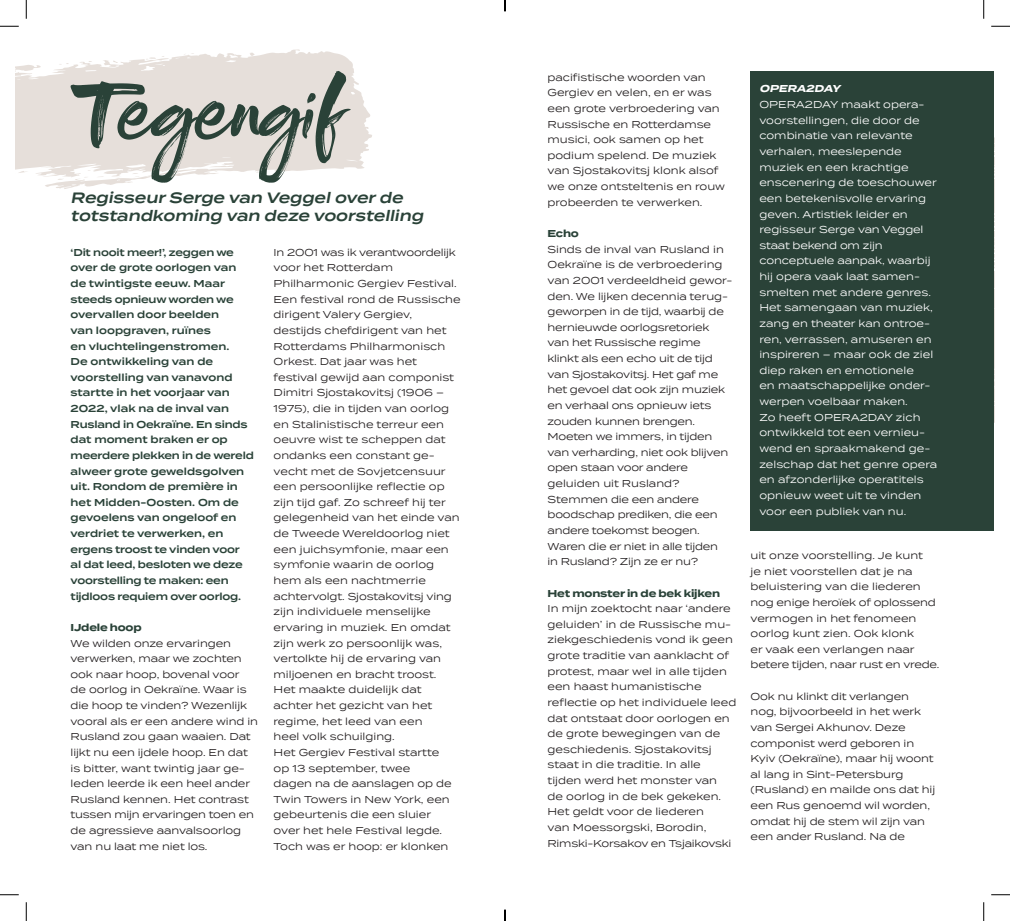
<style>
.page{position:relative;width:1010px;height:921px;background:#fff}
.page>*{position:absolute;margin:0;border:0;box-sizing:border-box;transform-origin:0 0}
.t1{font:67.5px "Rocked ALT";color:#2a4238}
.t2{font:italic 600 15px/18.8px "Termina";color:#2a4238}
.t3{font:10px/15.6px "Termina";letter-spacing:-.01em;color:#231f20}
.t4{font:10px/15.6px "Termina";color:#fff}
.t5{font:600 10px/15.6px "Termina";letter-spacing:-.01em;color:#2a4238}
.t6{font:700 10px "Termina";letter-spacing:-.02em;color:#2a4238}
.t7{font:italic 700 10px "Termina";color:#fff}
</style>
<div class="page">
<svg style="left:16px;top:49px;width:356px;height:140px;fill:#e6dfda"></svg>
<div style="left:750px;top:71px;width:244px;height:459px;background:#2a4238"></div>
<svg style="left:0;top:25px;width:19px;height:2px"></svg>
<svg style="left:991px;top:25px;width:18px;height:2px"></svg>
<svg style="left:0;top:894px;width:19px;height:1px"></svg>
<svg style="left:991px;top:894px;width:18px;height:1px"></svg>
<svg style="left:25px;top:0;width:2px;height:19px"></svg>
<svg style="left:25px;top:902px;width:2px;height:19px"></svg>
<svg style="left:983px;top:0;width:1px;height:19px"></svg>
<svg style="left:983px;top:902px;width:1px;height:19px"></svg>
<svg style="left:504px;top:909px;width:1px;height:12px"></svg>
<p class="t1" style="left:71px;top:75px;width:278px">Tegengif</p>
<p class="t2" style="left:71px;top:188px;width:358px">RegisseurSerge van Veggeloverde totstandkoming van deze voorstelling</p>
<p class="t5" style="left:71px;top:244px;width:185px">‘Dit nooit meer!’, zeggen we over de grote oorlogen van de twintigste eeuw. Maar steeds opnieuw worden we overvallen door beelden<br>van loopgraven, ruïnes<br>en vluchtelingenstromen.<br>De ontwikkeling van de voorstelling van vanavond startte in het voorjaar van<br>2022, vlak na de inval van<br>Rusland in Oekraïne. En sinds dat moment braken er op meerdere plekken in de wereld alweer grote geweldsgolven uit. Rondom de première in het Midden-Oosten. Om de gevoelens van ongeloof en verdriet te verwerken, en ergens troost te vinden voor<br>al dat leed, besloten we deze voorstelling te maken: een tijdloos requiem over oorlog.</p>
<p class="t6" style="left:71px;top:620px;width:73px">IJdele hoop</p>
<p class="t3" style="left:71px;top:635px;width:189px">We wilden onze ervaringen verwerken, maar we zochten ook naar hoop, bovenal voor<br>de oorlog in Oekraïne. Waar is die hoop te vinden? Wezenlijk vooral als er een andere wind in<br>Rusland zou gaan waaien. Dat lijkt nu een ijdele hoop. En dat is bitter, want twintig jaar ge&shy;leden leerde ik een heel ander<br>Rusland kennen. Het contrast tussen mijn ervaringen toen en de agressieve aanvalsoorlog van nu laat me niet los.</p>
<p class="t3" style="left:273px;top:244px;width:188px">In 2001 was ik verantwoordelijk voor het Rotterdam<br>Philharmonic Gergiev Festival.<br>Een festival rond de Russische dirigent Valery Gergiev,</p>
<p class="t3" style="left:273px;top:322px;width:187px">destijds chefdirigent van het<br>Rotterdams Philharmonisch<br>Orkest. Dat jaar was het festival gewijd aan componist<br>Dimitri Sjostakovitsj (1906 –<br>1975), die in tijden van oorlog en Stalinistische terreur een oeuvre wist te scheppen dat ondanks een constant ge&shy;vecht met de Sovjetcensuur een persoonlijke reflectie op zijn tijd gaf. Zo schreef hij ter gelegenheid van het einde van de Tweede Wereldoorlog niet een juichsymfonie, maar een symfonie waarin de oorlog hem als een nachtmerrie achtervolgt. Sjostakovitsj ving zijn individuele menselijke ervaring in muziek. En omdat zijn werk zo persoonlijk was, vertolkte hij de ervaring van miljoenen en bracht troost.<br>Het maakte duidelijk dat achter het gezicht van het regime, het leed van een<br>heel volk schuilging.<br>Het Gergiev Festival startte<br>op 13 september, twee<br>dagen na de aanslagen op de<br>Twin Towers in New York, een gebeurtenis die een sluier over het hele Festival legde.<br>Toch was er hoop: er klonken</p>
<p class="t3" style="left:547px;top:69px;width:179px">pacifistische woorden van<br>Gergiev en velen, en er was een grote verbroedering van<br>Russische en Rotterdamse musici, ook samen op het podium spelend. De muziek van Sjostakovitsj klonk alsof we onze ontsteltenis en rouw probeerden te verwerken.</p>
<p class="t6" style="left:547px;top:226px;width:33px">Echo</p>
<p class="t3" style="left:547px;top:241px;width:186px">Sinds de inval van Rusland in<br>Oekraïne is de verbroedering van 2001 verdeeldheid gewor&shy;den. We lijken decennia terug&shy;geworpen in de tijd, waarbij de hernieuwde oorlogsretoriek van het Russische regime klinkt als een echo uit de tijd van Sjostakovitsj. Het gaf me het gevoel dat ook zijn muziek en verhaal ons opnieuw iets zouden kunnen brengen.<br>Moeten we immers, in tijden van verharding, niet ook blijven open staan voor andere geluiden uit Rusland?<br>Stemmen die een andere boodschap prediken, die een andere toekomst beogen.<br>Waren die er niet in alle tijden<br>in Rusland? Zijn ze er nu?</p>
<p class="t6" style="left:547px;top:585px;width:174px">Het monster in de bek kijken</p>
<p class="t3" style="left:547px;top:600px;width:187px">In mijn zoektocht naar ‘andere geluiden’ in de Russische mu&shy;ziekgeschiedenis vond ik geen grote traditie van aanklacht of protest, maar wel in alle tijden een haast humanistische</p>
<p class="t3" style="left:547px;top:694px;width:190px">reflectie op het individuele leed dat ontstaat door oorlogen en de grote bewegingen van de geschiedenis. Sjostakovitsj staat in die traditie. In alle tijden werd het monster van<br>de oorlog in de bek gekeken.<br>Het geldt voor de liederen<br>van Moessorgski, Borodin,<br>Rimski-Korsakov en Tsjaikovski</p>
<p class="t7" style="left:759px;top:81px;width:85px">OPERA2DAY</p>
<p class="t4" style="left:759px;top:96px;width:166px">OPERA2DAY maakt opera&shy;voorstellingen, die door de combinatie van relevante</p>
<p class="t4" style="left:759px;top:143px;width:179px">verhalen, meeslepende muziek en een krachtige enscenering de toeschouwer een betekenisvolle ervaring geven. Artistiek leider en regisseur Serge van Veggel staat bekend om zijn conceptuele aanpak, waarbij hij opera vaak laat samen&shy;smelten met andere genres.<br>Het samengaan van muziek, zang en theater kan ontroe&shy;ren, verrassen, amuseren en inspireren – maar ook de ziel diep raken en emotionele<br>en maatschappelijke onder&shy;werpen voelbaar maken.<br>Zo heeft OPERA2DAY zich ontwikkeld tot een vernieu&shy;wend en spraakmakend ge&shy;zelschap dat het genre opera en afzonderlijke operatitels opnieuw weet uit te vinden voor een publiek van nu.</p>
<p class="t3" style="left:750px;top:547px;width:174px">uit onze voorstelling. Je kunt</p>
<p class="t3" style="left:750px;top:563px;width:190px">je niet voorstellen dat je na beluistering van die liederen nog enige heroïek of oplossend vermogen in het fenomeen oorlog kunt zien. Ook klonk<br>er vaak een verlangen naar betere tijden, naar rust en vrede.</p>
<p class="t3" style="left:750px;top:688px;width:160px">Ook nu klinkt dit verlangen</p>
<p class="t3" style="left:750px;top:703px;width:186px">nog, bijvoorbeeld in het werk van Sergei Akhunov. Deze componist werd geboren in<br>Kyiv (Oekraïne), maar hij woont al lang in Sint-Petersburg (Rusland) en mailde ons dat hij een Rus genoemd wil worden, omdat hij de stem wil zijn van een ander Rusland. Na de</p>
</div>
